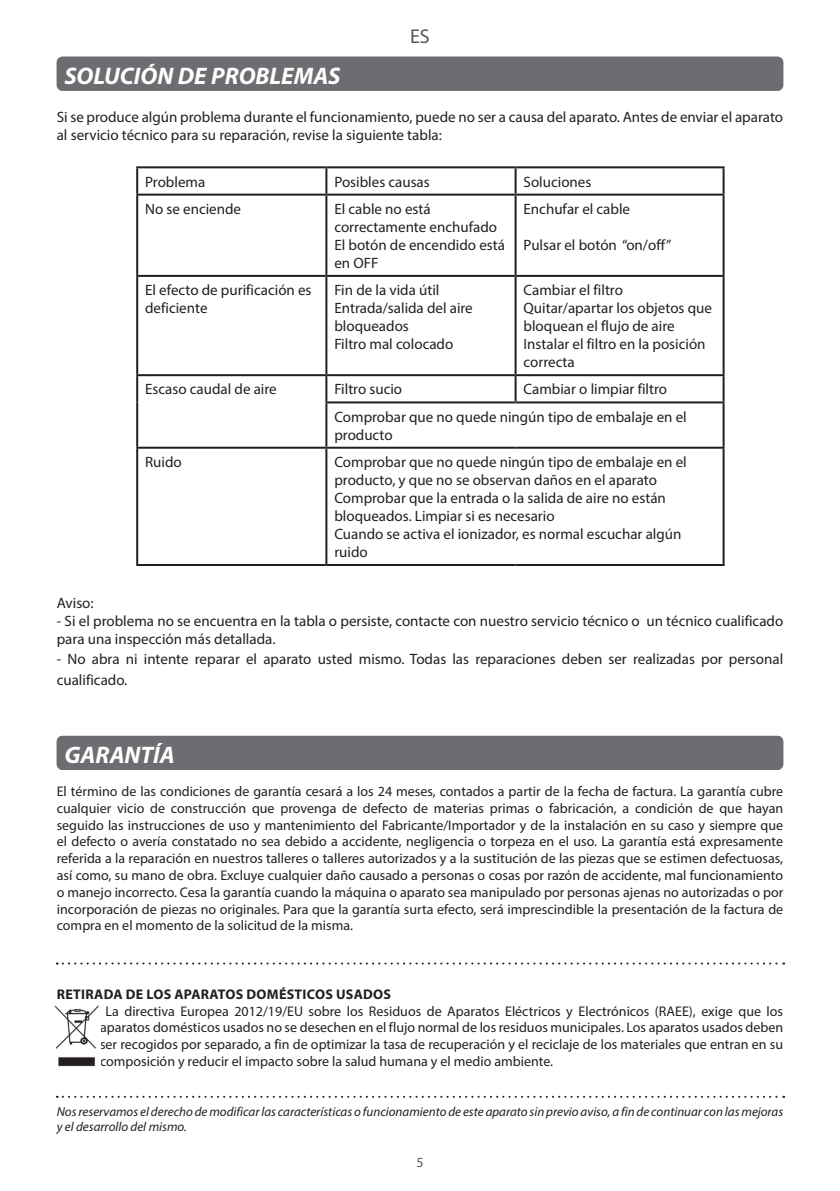
<style>
.page{position:relative;width:840px;height:1191px;background:#fff}
.page>*{position:absolute;margin:0;border:0;box-sizing:border-box;transform-origin:0 0}
.t1{font:italic 700 24px "Myriad Pro";color:#fff}
.t2{font:20px "Myriad Pro";color:#57585a}
.t3{font:15px/18px "Myriad Pro";color:#231f20}
.t4{font:14px/16.8px "Myriad Pro";color:#231f20;text-align:justify}
.t5{font:700 14px "Myriad Pro";letter-spacing:.02em;color:#231f20}
.t6{font:14px "Myriad Pro";color:#57585a}
.t7{font:italic 13px/15.6px "Myriad Pro";color:#231f20}
</style>
<div class="page">
<div style="left:57px;top:736px;width:725px;height:34px;background:#6c6d70;border-radius:6px"></div>
<img style="left:54px;top:1005px;width:45px;height:62px">
<svg style="left:57px;top:962px;width:726px;height:2px"></svg>
<div style="left:57px;top:57px;width:725px;height:34px;background:#6c6d70;border-radius:6px"></div>
<hr style="left:136px;top:166px;width:190px;height:2px;background:#231f20">
<hr style="left:136px;top:168px;width:2px;height:26px;background:#231f20">
<hr style="left:326px;top:166px;width:189px;height:2px;background:#231f20">
<hr style="left:325px;top:168px;width:2px;height:26px;background:#231f20">
<hr style="left:515px;top:166px;width:209px;height:2px;background:#231f20">
<hr style="left:514px;top:168px;width:2px;height:26px;background:#231f20">
<hr style="left:722px;top:168px;width:2px;height:26px;background:#231f20">
<hr style="left:136px;top:194px;width:190px;height:2px;background:#231f20">
<hr style="left:136px;top:196px;width:2px;height:79px;background:#231f20">
<hr style="left:326px;top:194px;width:189px;height:2px;background:#231f20">
<hr style="left:325px;top:196px;width:2px;height:79px;background:#231f20">
<hr style="left:515px;top:194px;width:209px;height:2px;background:#231f20">
<hr style="left:514px;top:196px;width:2px;height:79px;background:#231f20">
<hr style="left:722px;top:196px;width:2px;height:79px;background:#231f20">
<hr style="left:136px;top:275px;width:190px;height:2px;background:#231f20">
<hr style="left:136px;top:277px;width:2px;height:97px;background:#231f20">
<hr style="left:326px;top:275px;width:189px;height:2px;background:#231f20">
<hr style="left:325px;top:277px;width:2px;height:97px;background:#231f20">
<hr style="left:515px;top:275px;width:209px;height:2px;background:#231f20">
<hr style="left:514px;top:277px;width:2px;height:97px;background:#231f20">
<hr style="left:722px;top:277px;width:2px;height:97px;background:#231f20">
<hr style="left:136px;top:374px;width:190px;height:2px;background:#231f20">
<hr style="left:136px;top:376px;width:2px;height:26px;background:#231f20">
<hr style="left:326px;top:374px;width:189px;height:2px;background:#231f20">
<hr style="left:325px;top:376px;width:2px;height:25px;background:#231f20">
<hr style="left:515px;top:374px;width:209px;height:2px;background:#231f20">
<hr style="left:514px;top:376px;width:2px;height:25px;background:#231f20">
<hr style="left:722px;top:376px;width:2px;height:25px;background:#231f20">
<hr style="left:136px;top:402px;width:2px;height:45px;background:#231f20">
<hr style="left:325px;top:401px;width:190px;height:2px;background:#231f20">
<hr style="left:325px;top:403px;width:2px;height:44px;background:#231f20">
<hr style="left:515px;top:401px;width:209px;height:2px;background:#231f20">
<hr style="left:722px;top:403px;width:2px;height:44px;background:#231f20">
<hr style="left:136px;top:447px;width:190px;height:2px;background:#231f20">
<hr style="left:136px;top:449px;width:2px;height:115px;background:#231f20">
<hr style="left:326px;top:447px;width:189px;height:2px;background:#231f20">
<hr style="left:325px;top:449px;width:2px;height:115px;background:#231f20">
<hr style="left:515px;top:447px;width:209px;height:2px;background:#231f20">
<hr style="left:722px;top:449px;width:2px;height:115px;background:#231f20">
<hr style="left:136px;top:564px;width:190px;height:2px;background:#231f20">
<hr style="left:326px;top:564px;width:189px;height:2px;background:#231f20">
<hr style="left:515px;top:564px;width:209px;height:2px;background:#231f20">
<svg style="left:57px;top:1095px;width:726px;height:2px"></svg>
<h1 class="t1" style="left:64px;top:60px;width:277px">SOLUCIÓN DE PROBLEMAS</h1>
<h2 class="t2" style="left:410px;top:24px;width:21px">ES</h2>
<p class="t3" style="left:57px;top:108px;width:727px">Si se produce algún problema durante el funcionamiento, puede no ser a causa del aparato. Antes de enviar el aparato al servicio técnico para su reparación, revise la siguiente tabla:</p>
<p class="t3" style="left:145px;top:172px;width:62px">Problema</p>
<p class="t3" style="left:334px;top:172px;width:97px">Posibles causas</p>
<p class="t3" style="left:523px;top:172px;width:69px">Soluciones</p>
<p class="t3" style="left:145px;top:200px;width:97px">No se enciende</p>
<p class="t3" style="left:334px;top:200px;width:172px">El cable no está correctamente enchufado<br>El botón de encendido está en OFF</p>
<p class="t3" style="left:523px;top:200px;width:108px">Enchufar el cable</p>
<p class="t3" style="left:523px;top:236px;width:149px">Pulsar el botón “on/off”</p>
<p class="t3" style="left:145px;top:281px;width:168px">El efecto de purificación es deficiente</p>
<p class="t3" style="left:334px;top:281px;width:140px">Fin de la vida útil<br>Entrada/salida del aire bloqueados<br>Filtro mal colocado</p>
<p class="t3" style="left:523px;top:281px;width:190px">Cambiar el filtro<br>Quitar/apartar los objetos que bloquean el flujo de aire<br>Instalar el filtro en la posición correcta</p>
<p class="t3" style="left:145px;top:380px;width:133px">Escaso caudal de aire</p>
<p class="t3" style="left:334px;top:380px;width:69px">Filtro sucio</p>
<p class="t3" style="left:334px;top:375px;width:354px;line-height:27.2px;text-indent:189px">Cambiar o limpiar filtro<br>Comprobar que no quede ningún tipo de embalaje en el</p>
<p class="t3" style="left:334px;top:425px;width:60px">producto</p>
<p class="t3" style="left:145px;top:453px;width:38px">Ruido</p>
<p class="t3" style="left:334px;top:453px;width:354px">Comprobar que no quede ningún tipo de embalaje en el producto, y que no se observan daños en el aparato Comprobar que la entrada o la salida de aire no están bloqueados. Limpiar si es necesario<br>Cuando se activa el ionizador, es normal escuchar algún ruido</p>
<p class="t3" style="left:57px;top:594px;width:38px">Aviso:</p>
<p class="t3" style="left:57px;top:612px;width:727px">- Si el problema no se encuentra en la tabla o persiste, contacte con nuestro servicio técnico o un técnico cualificado para una inspección más detallada.</p>
<p class="t3" style="left:57px;top:649px;width:727px;line-height:20.4px">- No abra ni intente reparar el aparato usted mismo. Todas las reparaciones deben ser realizadas por personal cualificado.</p>
<h1 class="t1" style="left:64px;top:739px;width:112px">GARANTÍA</h1>
<p class="t4" style="left:57px;top:782px;width:727px">El término de las condiciones de garantía cesará a los 24 meses, contados a partir de la fecha de factura. La garantía cubre cualquier vicio de construcción que provenga de defecto de materias primas o fabricación, a condición de que hayan seguido las instrucciones de uso y mantenimiento del Fabricante/Importador y de la instalación en su caso y siempre que el defecto o avería constatado no sea debido a accidente, negligencia o torpeza en el uso. La garantía está expresamente referida a la reparación en nuestros talleres o talleres autorizados y a la sustitución de las piezas que se estimen defectuosas, así como, su mano de obra. Excluye cualquier daño causado a personas o cosas por razón de accidente, mal funcionamiento o manejo incorrecto. Cesa la garantía cuando la máquina o aparato sea manipulado por personas ajenas no autorizadas o por incorporación de piezas no originales. Para que la garantía surta efecto, será imprescindible la presentación de la factura de compra en el momento de la solicitud de la misma.</p>
<p class="t5" style="left:57px;top:985px;width:335px">RETIRADA DE LOS APARATOS DOMÉSTICOS USADOS</p>
<p class="t4" style="left:100px;top:1002px;width:684px;text-indent:6px">La directiva Europea 2012/19/EU sobre los Residuos de Aparatos Eléctricos y Electrónicos (RAEE), exige que los aparatos domésticos usados no se desechen en el flujo normal de los residuos municipales. Los aparatos usados deben ser recogidos por separado, a fin de optimizar la tasa de recuperación y el reciclaje de los materiales que entran en su composición y reducir el impacto sobre la salud humana y el medio ambiente.</p>
<p class="t7" style="left:57px;top:1103px;width:727px">Nos reservamos el derecho de modificar las características o funcionamiento de este aparato sin previo aviso, a fin de continuar con las mejoras y el desarrollo del mismo.</p>
<p class="t6" style="left:416px;top:1154px;width:9px">5</p>
</div>
